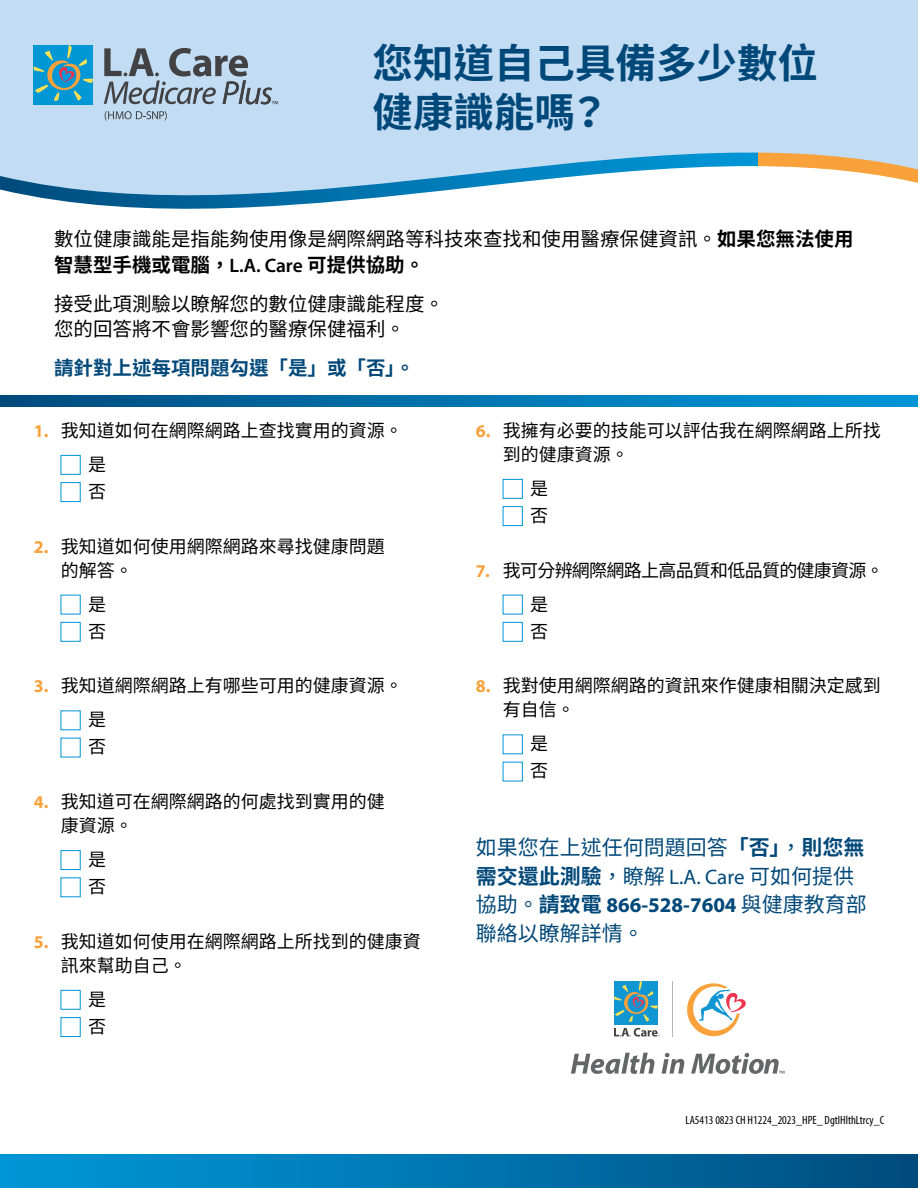
<style>
.page{position:relative;width:918px;height:1188px;background:#fff}
.page>*{position:absolute;margin:0;border:0;box-sizing:border-box;transform-origin:0 0}
.t1{font:700 40.5px/48.6px "Noto Sans CJ Ktc";color:#004879}
.t2{font:21px/28.5px "Noto Sans CJ Ktc";color:#004879}
.t3{font:19.5px/25.5px "Noto Sans CJ Ktc";color:#000}
.t4{font:700 19.5px "Noto Sans CJ Ktc";color:#004879}
.t5{font:18px/24px "Noto Sans CJ Ktc";color:#000}
.t6{font:18px/33.8px "Noto Sans CJ Ktc";letter-spacing:-.04em;color:#000}
.t7{font:condensed 12px "Myriad Pro";color:#000}
.s1{font-weight:700}
.s2{font-family:"Myriad Pro";font-weight:600}
.s3{font-family:"Myriad Pro";font-weight:700;color:#f9a13a}
.s4{font-family:"Myriad Pro"}
.s5{font-family:"Myriad Pro";font-weight:700}
</style>
<div class="page">
<div style="left:0;top:0;width:918px;height:153px;background:#c2dcf3"></div>
<div style="left:34px;top:45px;width:59px;height:59px;background:#0097d7"></div>
<svg style="left:34px;top:45px;width:59px;height:56px"></svg>
<svg style="left:105px;top:111px;width:62px;height:10px"></svg>
<svg style="left:104px;top:48px;width:174px;height:56px;background:#9caebf"></svg>
<svg style="left:0;top:153px;width:758px;height:56px"></svg>
<svg style="left:758px;top:153px;width:160px;height:30px"></svg>
<svg style="left:0;top:396px;width:918px;height:10px;background:#0072ac"></svg>
<div style="left:61px;top:455px;width:19px;height:20px;border:1px solid #0095d6"></div>
<div style="left:61px;top:482px;width:19px;height:20px;border:1px solid #0095d6"></div>
<div style="left:61px;top:622px;width:19px;height:20px;border:1px solid #0095d6"></div>
<div style="left:61px;top:850px;width:19px;height:20px;border:1px solid #0095d6"></div>
<div style="left:61px;top:1017px;width:19px;height:20px;border:1px solid #0095d6"></div>
<div style="left:503px;top:479px;width:20px;height:20px;border:1px solid #0095d6"></div>
<div style="left:503px;top:506px;width:20px;height:20px;border:1px solid #0095d6"></div>
<div style="left:503px;top:622px;width:20px;height:20px;border:1px solid #0095d6"></div>
<div style="left:503px;top:735px;width:20px;height:19px;border:1px solid #0095d6"></div>
<div style="left:0;top:1154px;width:918px;height:34px;background:linear-gradient(to right,#0099db,#004e80)"></div>
<hr style="left:673px;top:981px;width:1px;height:56px;background:#808285">
<div style="left:614px;top:981px;width:44px;height:43px;background:#1196d4"></div>
<svg style="left:614px;top:981px;width:44px;height:41px"></svg>
<svg style="left:614px;top:1028px;width:46px;height:9px"></svg>
<svg style="left:571px;top:1053px;width:83px;height:21px"></svg>
<svg style="left:662px;top:1053px;width:22px;height:21px"></svg>
<svg style="left:691px;top:1053px;width:94px;height:21px"></svg>
<svg style="left:687px;top:983px;width:59px;height:53px"></svg>
<h1 class="t1" style="left:373px;top:40px;width:447px">您知道自己具備多少數位健康識能嗎？</h1>
<p class="t3" style="left:54px;top:227px;width:801px">數位健康識能是指能夠使用像是網際網路等科技來查找和使用醫療保健資訊。<span class="s1">如果您無法使用智慧型手機或電腦，</span><span class="s2">L.A. Care</span> <span class="s1">可提供協助。</span></p>
<p class="t3" style="left:54px;top:291px;width:391px">接受此項測驗以瞭解您的數位健康識能程度。您的回答將不會影響您的醫療保健福利。</p>
<p class="t4" style="left:54px;top:357px;width:362px">請針對上述每項問題勾選「是」或「否」。</p>
<p class="t5" style="left:88px;top:414px;width:316px;line-height:33.8px;text-indent:-54px"><span class="s3">1.</span> 我知道如何在網際網路上查找實用的資源。是</p>
<p class="t5" style="left:88px;top:480px;width:19px">否</p>
<p class="t5" style="left:61px;top:535px;width:325px;text-indent:-27px"><span class="s3">2.</span> 我知道如何使用網際網路來尋找健康問題的解答。</p>
<p class="t5" style="left:88px;top:591px;width:19px;line-height:27.3px">是否</p>
<p class="t5" style="left:88px;top:669px;width:316px;line-height:33.8px;text-indent:-54px"><span class="s3">3.</span> 我知道網際網路上有哪些可用的健康資源。是</p>
<p class="t5" style="left:88px;top:735px;width:19px">否</p>
<p class="t5" style="left:61px;top:790px;width:325px;text-indent:-27px"><span class="s3">4.</span> 我知道可在網際網路的何處找到實用的健康資源。</p>
<p class="t5" style="left:88px;top:846px;width:19px;line-height:27.3px">是否</p>
<p class="t5" style="left:61px;top:930px;width:361px;text-indent:-27px"><span class="s3">5.</span> 我知道如何使用在網際網路上所找到的健康資訊來幫助自己。</p>
<p class="t5" style="left:88px;top:986px;width:19px;line-height:27.3px">是否</p>
<p class="t5" style="left:503px;top:419px;width:379px;text-indent:-27px"><span class="s3">6.</span> 我擁有必要的技能可以評估我在網際網路上所找到的健康資源。</p>
<p class="t5" style="left:530px;top:475px;width:19px;line-height:27.3px">是否</p>
<p class="t6" style="left:530px;top:554px;width:355px;text-indent:-54px"><span class="s3">7.</span> 我可分辨網際網路上高品質和低品質的健康資源。是</p>
<p class="t5" style="left:530px;top:620px;width:19px">否</p>
<p class="t5" style="left:503px;top:674px;width:379px;text-indent:-27px"><span class="s3">8.</span> 我對使用網際網路的資訊來作健康相關決定感到有自信。</p>
<p class="t5" style="left:530px;top:730px;width:19px;line-height:27.3px">是否</p>
<p class="t2" style="left:476px;top:834px;width:393px">如果您在上述任何問題回答<span class="s1">「否」</span>，<span class="s1">則您無需交還此測驗</span>，瞭解 <span class="s4">L.A. Care</span> 可如何提供協助。<span class="s1">請致電</span> <span class="s5">866-528-7604</span> 與健康教育部聯絡以瞭解詳情。</p>
<p class="t7" style="left:686px;top:1113px;width:200px">LA5413 0823 CH H1224_2023_HPE_ DgtlHlthLtrcy_C</p>
</div>
